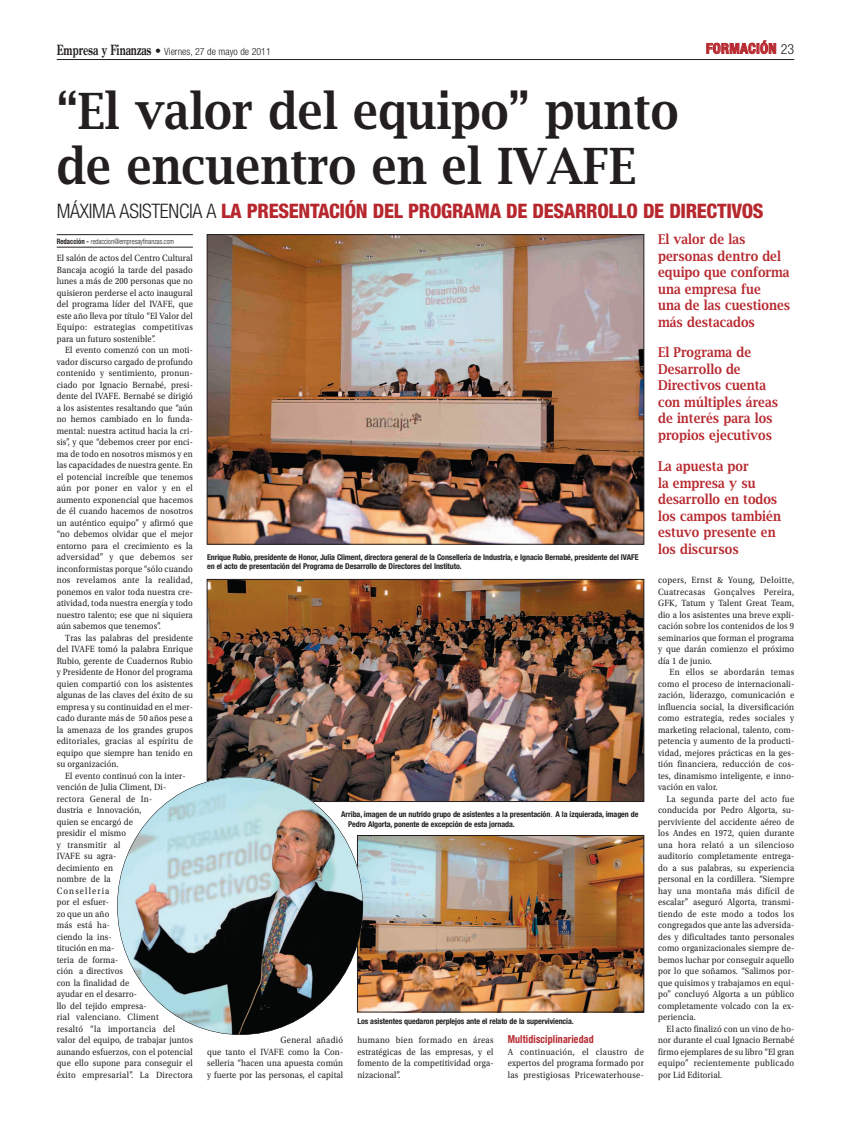
<style>
.page{position:relative;width:851px;height:1134px;background:#fff}
.page>*{position:absolute;margin:0;border:0;box-sizing:border-box;transform-origin:0 0}
.t1{font:600 50px/55px "Lucida Bright";color:#231f20;scale:.9 1}
.t2{font:800 condensed 20px "Helvetica Neue";letter-spacing:-.015em;color:#b7282e}
.t3{font:700 condensed 14px "Helvetica Neue";letter-spacing:.03em;color:#b7282e}
.t4{font:600 13.5px/16.5px "Lucida Bright";color:#b7282e;scale:.9 1}
.t5{font:700 condensed 11px "Helvetica Neue";letter-spacing:.015em;color:#b7282e;scale:.9 1}
.t6{font:300 condensed 10px "Helvetica Neue";color:#231f20}
.t7{font:9.5px/11.5px "Utopia Std";letter-spacing:.015em;color:#231f20;text-align:justify;scale:.9 1}
.t8{font:700 condensed 8px/9.6px "Helvetica Neue";letter-spacing:-.01em;color:#231f20}
.t9{font:300 condensed 7.5px "Helvetica Neue";color:#231f20;scale:.9 1}
.s1{font-family:"Century Old Style";font-weight:700;font-stretch:normal;font-size:14px}
.s2{font-size:12px}
.s3{font-weight:300;color:#231f20}
.s4{font-weight:700}
.s5{font-family:"Bookman Old Style";font-weight:400;font-stretch:normal}
</style>
<div class="page">
<hr style="left:57px;top:234px;width:136px;height:1px;background:#231f20">
<hr style="left:57px;top:247px;width:136px;height:1px;background:#231f20">
<img style="left:209px;top:236px;width:432px;height:306px">
<div style="left:207px;top:234px;width:436px;height:310px;border:1px solid #231f20"></div>
<img style="left:209px;top:581px;width:432px;height:218px">
<div style="left:207px;top:579px;width:436px;height:222px;border:1px solid #231f20"></div>
<img style="left:359px;top:837px;width:282px;height:173px">
<div style="left:357px;top:835px;width:286px;height:177px;border:1px solid #231f20"></div>
<img style="left:117px;top:777px;width:246px;height:258px;border-radius:50%">
<hr style="left:57px;top:59px;width:737px;height:1px;background:#231f20">
<p class="t6" style="left:57px;top:48px;width:216px"><span class="s1">Empresa y Finanzas</span> <span class="s2">•</span> Viernes, 27 de mayo de 2011</p>
<h3 class="t3" style="left:706px;top:43px;width:90px">FORMACIÓN <span class="s3">23</span></h3>
<h1 class="t1" style="left:57px;top:88px;width:692px">“El valor del equipo” punto de encuentro en el IVAFE</h1>
<h2 class="t2" style="left:57px;top:204px;width:708px"><span class="s3">MÁXIMA ASISTENCIA A</span> LA PRESENTACIÓN DEL PROGRAMA DE DESARROLLO DE DIRECTIVOS</h2>
<p class="t9" style="left:57px;top:238px;width:132px"><span class="s4">Redacción -</span> redaccion@empresayfinanzas.com</p>
<p class="t7" style="left:57px;top:253px;width:153px">El salón de actos del Centro Cultural Bancaja acogió la tarde del pasado lunes a más de 200 personas que no quisieron perderse el acto inaugural del programa líder del IVAFE, que este año lleva por título “El Valor del Equipo: estrategias competitivas para un futuro sostenible”.</p>
<p class="t7" style="left:57px;top:345px;width:153px;text-indent:9px">El evento comenzó con un moti&shy;vador discurso cargado de profundo contenido y sentimiento, pronun&shy;ciado por Ignacio Bernabé, presi&shy;dente del IVAFE. Bernabé se dirigió a los asistentes resaltando que “aún no hemos cambiado en lo funda&shy;mental: nuestra actitud hacia la cri&shy;sis”, y que “debemos creer por enci&shy;ma de todo en nosotros mismos y en las capacidades de nuestra gente. En el potencial increíble que tenemos aún por poner en valor y en el aumento exponencial que hacemos de él cuando hacemos de nosotros un auténtico equipo” y afirmó que “no debemos olvidar que el mejor entorno para el crecimiento es la adversidad” y que debemos ser inconformistas porque “sólo cuando nos revelamos ante la realidad, ponemos en valor toda nuestra cre&shy;atividad, toda nuestra energía y todo nuestro talento; ese que ni siquiera aún sabemos que tenemos”.</p>
<p class="t7" style="left:57px;top:632px;width:153px;text-indent:9px">Tras las palabras del presidente del IVAFE tomó la palabra Enrique Rubio, gerente de Cuadernos Rubio y Presidente de Honor del programa quien compartió con los asistentes algunas de las claves del éxito de su empresa y su continuidad en el mer&shy;cado durante más de 50 años pese a la amenaza de los grandes grupos editoriales, gracias al espíritu de equipo que siempre han tenido en su organización.</p>
<p class="t7" style="left:57px;top:770px;width:153px;text-align:left;text-indent:9px">El evento continuó con la inter&shy;vención de Julia Climent, Di&shy;rectora General de In-<br>dustria e Innovación,<br>quien se encargó de<br>presidir el mismo<br>y transmitir al<br>IVAFE su agra-<br>decimiento en<br>nombre de la<br>Conselleria<br>por el esfuer-<br>zo que un año<br>más está ha-<br>ciendo la ins-<br>titución en ma-<br>teria de forma-<br>ción a directivos<br>con la finalidad de<br>ayudar en el desarro-<br>llo del tejido empresa-<br>rial valenciano. Climent<br>resaltó “la importancia del valor del equipo, de trabajar juntos aunando esfuerzos, con el potencial que ello supone para conseguir el éxito empresarial”. La Directora</p>
<p class="t8" style="left:207px;top:553px;width:433px">Enrique Rubio, presidente de Honor, Julia Climent, directora general de la Conselleria de Industria, e Ignacio Bernabé, presidente del IVAFE en el acto de presentación del Programa de Desarrollo de Directores del Instituto.</p>
<p class="t8" style="left:348px;top:810px;width:292px;text-indent:-7px">Arriba, imagen de un nutrido grupo de asistentes a la presentación<span class="s5">.</span> A la izquierada, imagen de<br>Pedro Algorta, ponente de excepción de esta jornada.</p>
<p class="t8" style="left:357px;top:1017px;width:218px">Los asistentes quedaron perplejos ante el relato de la superviviencia.</p>
<p class="t7" style="left:207px;top:1035px;width:153px;text-indent:73px">General añadió que tanto el IVAFE como la Con&shy;selleria “hacen una apuesta común y fuerte por las personas, el capital</p>
<p class="t7" style="left:357px;top:1035px;width:153px">humano bien formado en áreas estratégicas de las empresas, y el fomento de la competitividad orga&shy;nizacional”.</p>
<p class="t5" style="left:507px;top:1035px;width:97px">Multidisciplinariedad</p>
<p class="t7" style="left:507px;top:1046px;width:153px">A continuación, el claustro de expertos del programa formado por las prestigiosas Pricewaterhouse-</p>
<h3 class="t4" style="left:658px;top:232px;width:148px">El valor de las personas dentro del equipo que conforma una empresa fue<br>una de las cuestiones más destacados</h3>
<h3 class="t4" style="left:658px;top:345px;width:135px">El Programa de<br>Desarrollo de<br>Directivos cuenta con múltiples áreas de interés para los propios ejecutivos</h3>
<h3 class="t4" style="left:658px;top:459px;width:138px">La apuesta por<br>la empresa y su desarrollo en todos los campos también estuvo presente en los discursos</h3>
<p class="t7" style="left:658px;top:575px;width:153px">copers, Ernst &amp; Young, Deloitte, Cuatrecasas Gonçalves Pereira, GFK, Tatum y Talent Great Team, dio a los asistentes una breve expli&shy;cación sobre los contenidos de los 9 seminarios que forman el programa y que darán comienzo el próximo día 1 de junio.</p>
<p class="t7" style="left:658px;top:667px;width:153px;text-indent:11px">En ellos se abordarán temas como el proceso de internacionali&shy;zación, liderazgo, comunicación e influencia social, la diversificación como estrategia, redes sociales y marketing relacional, talento, com&shy;petencia y aumento de la producti&shy;vidad, mejores prácticas en la ges&shy;tión financiera, reducción de cos&shy;tes, dinamismo inteligente, e inno&shy;vación en valor.</p>
<p class="t7" style="left:658px;top:793px;width:153px;text-indent:9px">La segunda parte del acto fue conducida por Pedro Algorta, su&shy;perviviente del accidente aéreo de los Andes en 1972, quien durante una hora relató a un silencioso auditorio completamente entrega&shy;do a sus palabras, su experiencia personal en la cordillera. “Siempre hay una montaña más difícil de escalar” aseguró Algorta, transmi&shy;tiendo de este modo a todos los congregados que ante las adversida&shy;des y dificultades tanto personales como organizacionales siempre de&shy;bemos luchar por conseguir aquello por lo que soñamos. “Salimos por&shy;que quisimos y trabajamos en equi&shy;po” concluyó Algorta a un público completamente volcado con la ex&shy;periencia.</p>
<p class="t7" style="left:658px;top:1023px;width:153px;text-indent:9px">El acto finalizó con un vino de ho&shy;nor durante el cual Ignacio Bernabé firmo ejemplares de su libro “El gran equipo” recientemente publicado por Lid Editorial.</p>
</div>
